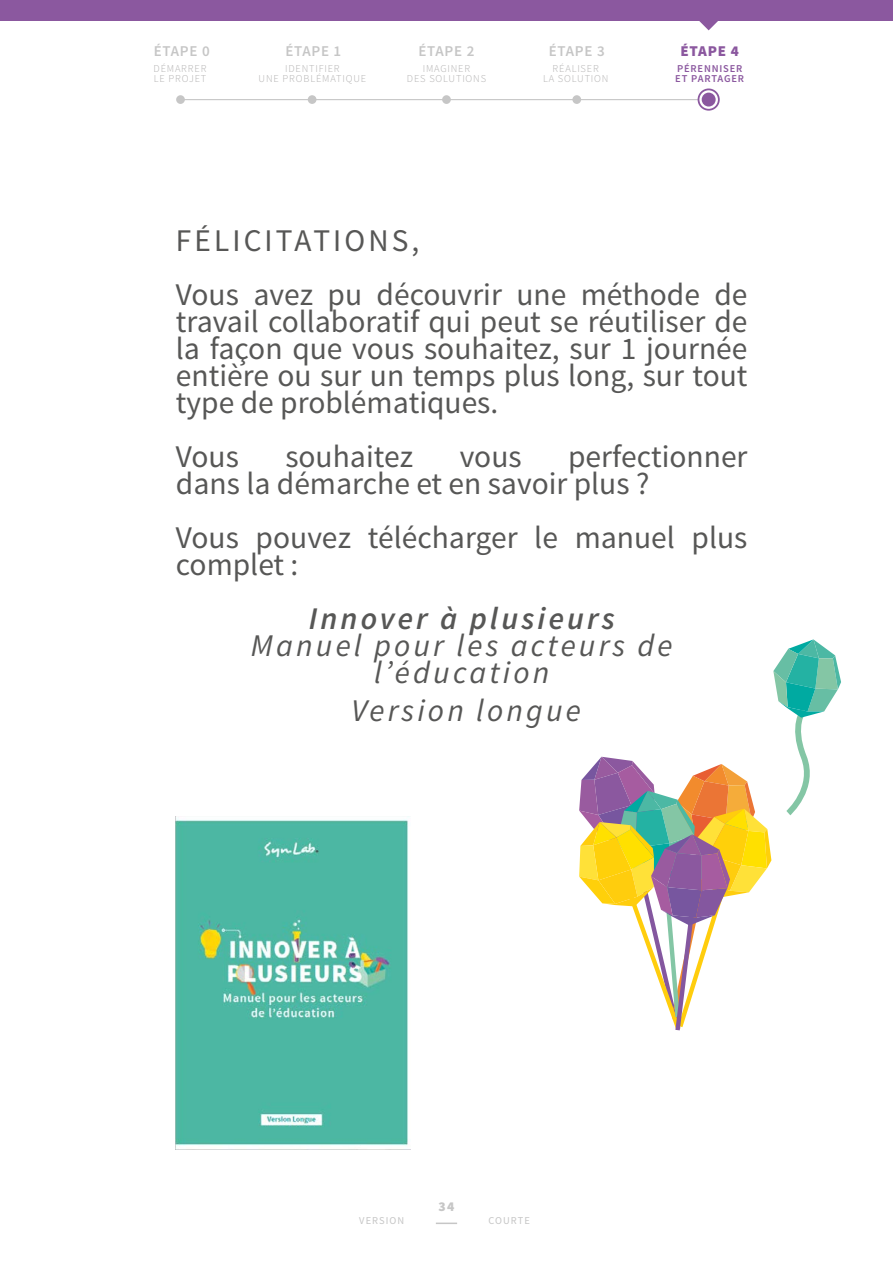
<style>
.page{position:relative;width:893px;height:1263px;background:#fff}
.page>*{position:absolute;margin:0;border:0;box-sizing:border-box;transform-origin:0 0}
.t1{font:31.5px/27px "Source Sans Pro";color:#575756}
.t2{font:italic 31.5px/27px "Source Sans Pro";letter-spacing:.1em;color:#575756;text-align:center}
.t3{font:italic 600 31.5px "Source Sans Pro";letter-spacing:.1em;color:#575756}
.t4{font:600 15px "Source Sans Pro";letter-spacing:.05em;color:#c6c6c6}
.t5{font:900 15px "Source Sans Pro";letter-spacing:.05em;color:#8b589f}
.t6{font:900 13.5px "Source Sans Pro";color:#c6c6c6}
.t7{font:300 10.5px/10.5px "Source Sans Pro";letter-spacing:.08em;color:#b3b2b2;text-align:center}
.t8{font:600 10.5px/10.5px "Source Sans Pro";letter-spacing:.08em;color:#8b589f}
.t9{font:10.5px "Source Sans Pro";letter-spacing:.1em;color:#c6c6c6}
</style>
<div class="page">
<svg style="left:699px;top:21px;width:19px;height:9px"></svg>
<hr style="left:183px;top:99px;width:527px;height:1px;background:#c6c6c6">
<svg style="left:698px;top:89px;width:21px;height:21px"></svg>
<div style="left:698px;top:88px;width:22px;height:23px;border:2px solid #8b589f;border-radius:50%"></div>
<div style="left:176px;top:95px;width:9px;height:9px;background:#c6c6c6;border-radius:50%"></div>
<div style="left:308px;top:95px;width:8px;height:9px;background:#c6c6c6;border-radius:50%"></div>
<div style="left:442px;top:95px;width:9px;height:9px;background:#c6c6c6;border-radius:50%"></div>
<div style="left:572px;top:95px;width:9px;height:9px;background:#c6c6c6;border-radius:50%"></div>
<div style="left:702px;top:93px;width:14px;height:14px;background:#8b589f;border-radius:50%"></div>
<div style="left:0;top:0;width:893px;height:21px;background:#8b589f"></div>
<svg style="left:579px;top:639px;width:262px;height:392px"></svg>
<img style="left:176px;top:816px;width:233px;height:330px">
<hr style="left:436px;top:1222px;width:21px;height:2px;background:#c6c6c6">
<p class="t4" style="left:154px;top:41px;width:57px">ÉTAPE 0</p>
<p class="t4" style="left:285px;top:41px;width:57px">ÉTAPE 1</p>
<p class="t4" style="left:418px;top:41px;width:57px">ÉTAPE 2</p>
<p class="t4" style="left:549px;top:41px;width:57px">ÉTAPE 3</p>
<p class="t5" style="left:680px;top:41px;width:60px">ÉTAPE 4</p>
<p class="t7" style="left:154px;top:63px;width:55px;text-align:left">DÉMARRER<br>LE PROJET</p>
<p class="t8" style="left:675px;top:63px;width:70px">PÉRENNISER<br>ET PARTAGER</p>
<p class="t7" style="left:407px;top:63px;width:81px">IMAGINER<br>DES SOLUTIONS</p>
<p class="t7" style="left:543px;top:63px;width:67px">RÉALISER<br>LA SOLUTION</p>
<p class="t7" style="left:259px;top:63px;width:109px">IDENTIFIER<br>UNE PROBLÉMATIQUE</p>
<p class="t1" style="left:176px;top:214px;width:573px;line-height:54px">FÉLICITATIONS,<br>Vous avez pu découvrir une méthode de</p>
<p class="t1" style="left:176px;top:309px;width:573px;text-align:justify">travail collaboratif qui peut se réutiliser de la façon que vous souhaitez, sur 1 journée entière ou sur un temps plus long, sur tout type de problématiques.</p>
<p class="t1" style="left:176px;top:444px;width:64px">Vous</p>
<p class="t1" style="left:285px;top:444px;width:129px">souhaitez</p>
<p class="t1" style="left:460px;top:444px;width:63px">vous</p>
<p class="t1" style="left:176px;top:444px;width:573px;text-indent:392px">perfectionner dans la démarche et en savoir plus ?</p>
<p class="t1" style="left:176px;top:525px;width:573px">Vous pouvez télécharger le manuel plus complet :</p>
<p class="t3" style="left:309px;top:599px;width:307px">Innover à plusieurs</p>
<p class="t2" style="left:251px;top:632px;width:423px">Manuel pour les acteurs de l’éducation</p>
<p class="t2" style="left:352px;top:697px;width:231px">Version longue</p>
<p class="t6" style="left:438px;top:1198px;width:17px">34</p>
<p class="t9" style="left:359px;top:1214px;width:46px">VERSION</p>
<p class="t9" style="left:488px;top:1214px;width:43px">COURTE</p>
</div>
